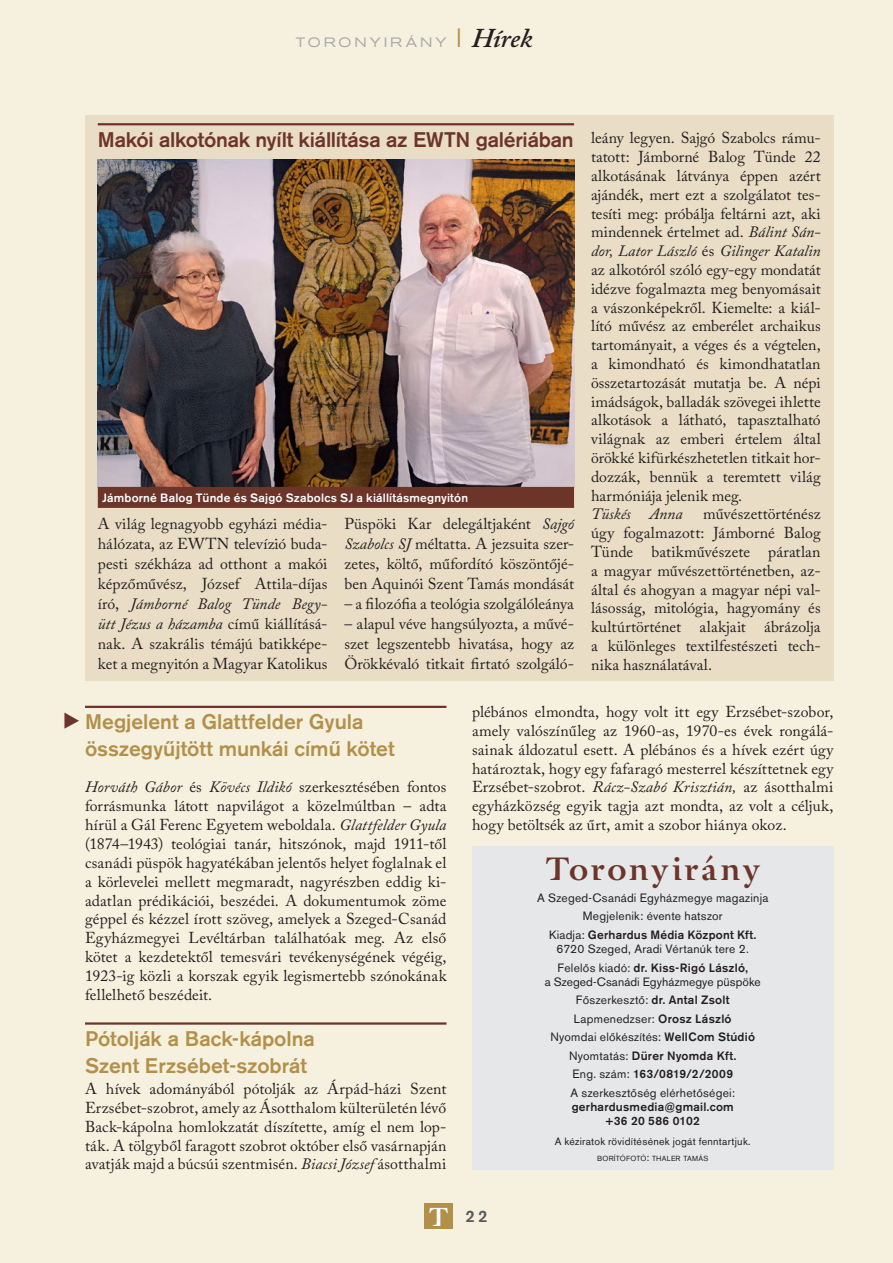
<style>
.page{position:relative;width:893px;height:1263px;background:#f6f0de}
.page>*{position:absolute;margin:0;border:0;box-sizing:border-box;transform-origin:0 0}
.t1{font:33px "H Air Bold";letter-spacing:.08em;color:#6d342a}
.t2{font:italic 600 27px "Adobe Caslon Pro";letter-spacing:-.01em;color:#231f20}
.t3{font:26.55px "H Air Bold";color:#fff}
.hír-alcím{font:21px/27px "H Akzidenz Grotesk Medium Regular";color:#b2904a}
.hír-alcím_2hasáb{font:21px "H Akzidenz Grotesk Medium Regular";letter-spacing:-.015em;color:#6d342a}
.t4{font:16.5px "H Akzidenz Grotesk Medium Regular";color:#57585a}
.Kenyér{font:15.75px/18.8px "Adobe Caslon Pro";letter-spacing:.005em;color:#231f20;text-align:justify}
.Kenyér-2{font:italic 15.75px "Adobe Caslon Pro";color:#231f20}
.t5{font:13.5px "H Akzidenz Grotesk Extended Regular";letter-spacing:.22em;color:#a8a9ad}
.t6{font:12px/14.2px "H Akzidenz Grotesk Regular";letter-spacing:.02em;color:#231f20;text-align:center}
.t7{font:12px/14.2px "H Akzidenz Grotesk Medium Regular";letter-spacing:.02em;color:#231f20;text-align:center}
.képaláírás{font:12px "H Akzidenz Grotesk Medium Regular";letter-spacing:.015em;color:#fff}
.t8{font:10.5px "H Akzidenz Grotesk Regular";letter-spacing:.025em;color:#231f20}
.t9{font:7.35px "H Akzidenz Grotesk Regular";letter-spacing:.035em;color:#231f20}
.s1{color:#b2904a}
.s2{font-style:italic}
.s3{font-family:"H Akzidenz Grotesk Medium Regular"}
.s4{font-family:"H Akzidenz Grotesk Regular"}
.s5{font-size:10.5px}
</style>
<div class="page">
<div style="left:425px;top:1203px;width:28px;height:26px;background:#b2904a"></div>
<hr style="left:85px;top:706px;width:361px;height:2px;background:#6d342a">
<hr style="left:85px;top:1022px;width:361px;height:3px;background:#6d342a">
<div style="left:85px;top:115px;width:748px;height:565px;background:#e9ddc6"></div>
<hr style="left:98px;top:123px;width:476px;height:2px;background:#6d342a">
<img style="left:98px;top:160px;width:476px;height:327px">
<div style="left:98px;top:487px;width:476px;height:21px;background:#6d342a"></div>
<div style="left:472px;top:846px;width:361px;height:323px;background:#e6e7e9"></div>
<p class="t5" style="left:296px;top:34px;width:166px">TORONYIRÁNY <span class="s1">❘</span></p>
<p class="t2" style="left:472px;top:22px;width:62px">Hírek</p>
<p class="hír-alcím_2hasáb" style="left:98px;top:126px;width:477px">Makói alkotónak nyílt kiállítása az EWTN galériában</p>
<p class="képaláírás" style="left:102px;top:490px;width:368px">Jámborné Balog Tünde és Sajgó Szabolcs SJ a kiállításmegnyitón</p>
<p class="Kenyér" style="left:98px;top:513px;width:231px;line-height:20.1px">A világ legnagyobb egyházi média&shy;hálózata, az EWTN televízió buda&shy;pesti székháza ad otthont a makói képzőművész, József Attila-díjas író, <span class="s2">Jámborné Balog Tünde Begy&shy;ütt Jézus a házamba</span> című kiállításá&shy;nak. A szakrális témájú batikképe&shy;ket a megnyitón a Magyar Katolikus</p>
<p class="Kenyér" style="left:344px;top:513px;width:231px;line-height:20.1px">Püspöki Kar delegáltjaként <span class="s2">Sajgó Szabolcs SJ</span> méltatta. A jezsuita szer&shy;zetes, költő, műfordító köszöntőjé&shy;ben Aquinói Szent Tamás mondását</p>
<p class="Kenyér" style="left:344px;top:594px;width:231px">– a filozófia a teológia szolgálóleánya</p>
<p class="Kenyér" style="left:344px;top:613px;width:231px;line-height:20.1px">– alapul véve hangsúlyozta, a művé&shy;szet legszentebb hivatása, hogy az Örökkévaló titkait firtató szolgáló-</p>
<p class="Kenyér" style="left:591px;top:129px;width:231px">leány legyen. Sajgó Szabolcs rámu&shy;tatott: Jámborné Balog Tünde 22 alkotásának látványa éppen azért ajándék, mert ezt a szolgálatot tes&shy;tesíti meg: próbálja feltárni azt, aki mindennek értelmet ad. <span class="s2">Bálint Sán&shy;dor, Lator László</span> és <span class="s2">Gilinger Katalin </span>az alkotóról szóló egy-egy mondatát idézve fogalmazta meg benyomásait a vászonképekről. Kiemelte: a kiál&shy;lító művész az emberélet archaikus tartományait, a véges és a végtelen, a kimondható és kimondhatatlan összetartozását mutatja be. A népi imádságok, balladák szövegei ihlette alkotások a látható, tapasztalható világnak az emberi értelem által örökké kifürkészhetetlen titkait hor&shy;dozzák, bennük a teremtett világ harmóniája jelenik meg.</p>
<p class="Kenyér-2" style="left:591px;top:505px;width:93px">Tüskés Anna</p>
<p class="Kenyér" style="left:591px;top:505px;width:231px;text-indent:112px">művészettörténész úgy fogalmazott: Jámborné Balog Tünde batikművészete páratlan a magyar művészettörténetben, az&shy;által és ahogyan a magyar népi val&shy;lásosság, mitológia, hagyomány és kultúrtörténet alakjait ábrázolja a különleges textilfestészeti tech&shy;nika használatával.</p>
<p class="hír-alcím" style="left:85px;top:708px;width:311px">Megjelent a Glattfelder Gyula összegyűjtött munkái című kötet</p>
<p class="Kenyér" style="left:85px;top:777px;width:363px"><span class="s2">Horváth Gábor</span> és <span class="s2">Kövécs Ildikó</span> szerkesztésében fontos forrásmunka látott napvilágot a közelmúltban – adta hírül a Gál Ferenc Egyetem weboldala. <span class="s2">Glattfelder Gyula </span>(1874–1943) teológiai tanár, hitszónok, majd 1911-től csanádi püspök hagyatékában jelentős helyet foglalnak el a körlevelei mellett megmaradt, nagyrészben eddig ki&shy;adatlan prédikációi, beszédei. A dokumentumok zöme géppel és kézzel írott szöveg, amelyek a Szeged-Csanád Egyházmegyei Levéltárban találhatóak meg. Az első kötet a kezdetektől temesvári tevékenységének végéig, 1923-ig közli a korszak egyik legismertebb szónokának fellelhető beszédeit.</p>
<p class="hír-alcím" style="left:85px;top:1025px;width:231px">Pótolják a Back-kápolna<br>Szent Erzsébet-szobrát</p>
<p class="Kenyér" style="left:85px;top:1079px;width:363px">A hívek adományából pótolják az Árpád-házi Szent Erzsébet-szobrot, amely az Ásotthalom külterületén lévő Back-kápolna homlokzatát díszítette, amíg el nem lop&shy;ták. A tölgyből faragott szobrot október első vasárnapján avatják majd a búcsúi szentmisén. <span class="s2">Biacsi József</span> ásotthalmi</p>
<p class="Kenyér" style="left:472px;top:702px;width:363px">plébános elmondta, hogy volt itt egy Erzsébet-szobor, amely valószínűleg az 1960-as, 1970-es évek rongálá&shy;sainak áldozatul esett. A plébános és a hívek ezért úgy határoztak, hogy egy fafaragó mesterrel készíttetnek egy Erzsébet-szobrot. <span class="s2">Rácz-Szabó Krisztián,</span> az ásotthalmi egyházközség egyik tagja azt mondta, az volt a céljuk, hogy betöltsék az űrt, amit a szobor hiánya okoz.</p>
<p class="t1" style="left:546px;top:847px;width:215px">Toronyirány</p>
<p class="t6" style="left:537px;top:891px;width:233px">A Szeged-Csanádi Egyházmegye magazinja</p>
<p class="t6" style="left:583px;top:909px;width:141px">Megjelenik: évente hatszor</p>
<p class="t6" style="left:549px;top:928px;width:209px">Kiadja: <span class="s3">Gerhardus Média Központ Kft.<br></span>6720 Szeged, Aradi Vértanúk tere 2.</p>
<p class="t6" style="left:545px;top:960px;width:218px">Felelôs kiadó: <span class="s3">dr. Kiss-Rigó László,<br></span>a Szeged-Csanádi Egyházmegye püspöke</p>
<p class="t6" style="left:576px;top:993px;width:155px">Főszerkesztô: <span class="s3">dr. Antal Zsolt</span></p>
<p class="t6" style="left:574px;top:1012px;width:159px">Lapmenedzser: <span class="s3">Orosz László</span></p>
<p class="t6" style="left:550px;top:1030px;width:206px">Nyomdai elôkészítés: <span class="s3">WellCom Stúdió</span></p>
<p class="t7" style="left:569px;top:1048px;width:169px"><span class="s4">Nyomtatás:</span> Dürer Nyomda Kft.</p>
<p class="t7" style="left:572px;top:1067px;width:162px"><span class="s4">Eng. szám:</span> 163/0819/2/2009</p>
<p class="t7" style="left:570px;top:1085px;width:166px"><span class="s4">A szerkesztôség elérhetôségei: </span>gerhardusmedia@gmail.com +36 20 586 0102</p>
<p class="t8" style="left:555px;top:1135px;width:197px">A kéziratok rövidítésének jogát fenntartjuk.</p>
<p class="t9" style="left:597px;top:1154px;width:113px">BORÍTÓFOTÓ<span class="s5">:</span> THALER TAMÁS</p>
<p class="t3" style="left:429px;top:1199px;width:21px">T</p>
<p class="t4" style="left:466px;top:1206px;width:23px">22</p>
</div>
